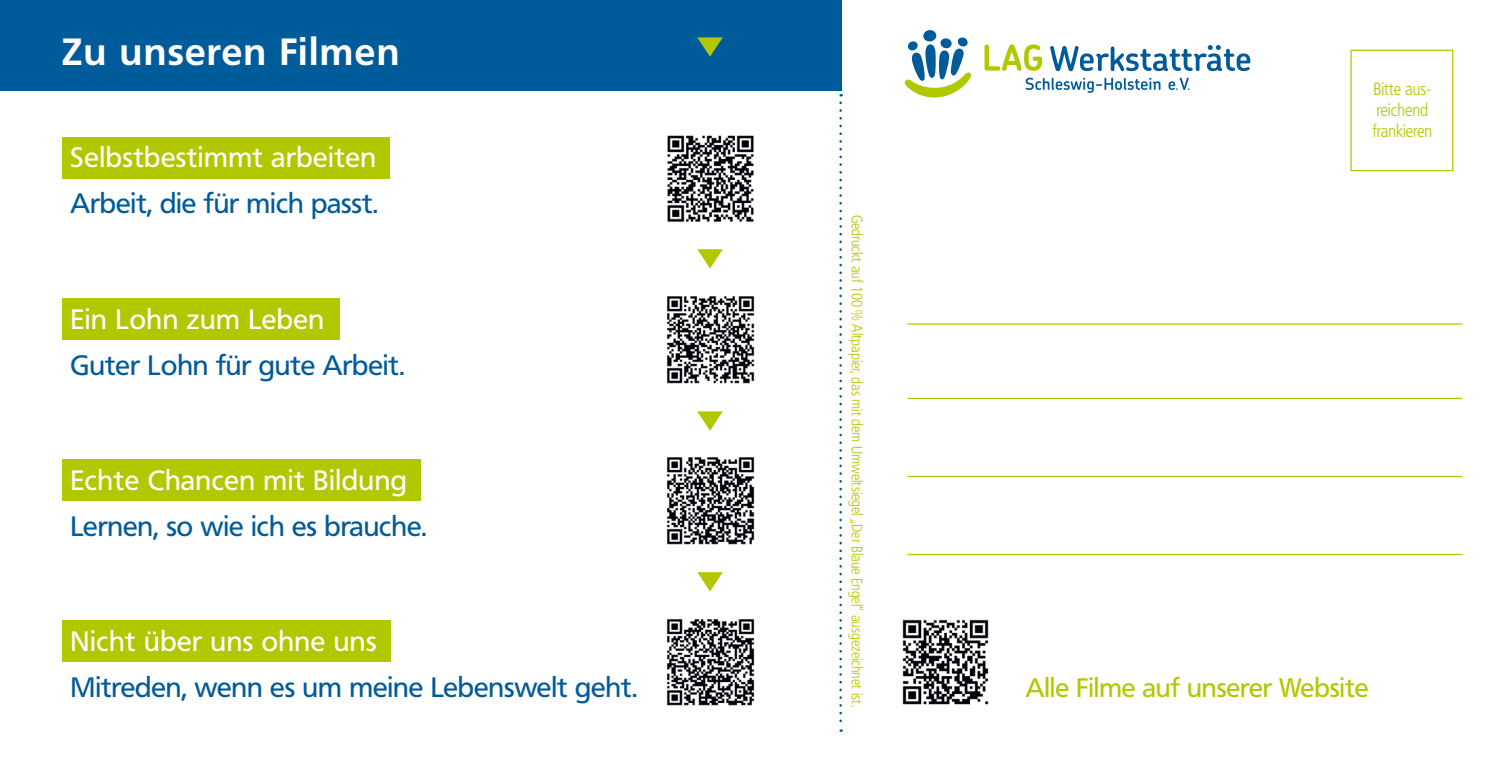
<style>
.page{position:relative;width:1503px;height:759px;background:#fff}
.page>*{position:absolute;margin:0;border:0;box-sizing:border-box;transform-origin:0 0}
.t1{font:700 37.5px "Frutiger BQ";letter-spacing:.04em;color:#fff}
.t2{font:27.75px "Frutiger BQ";color:#005b9a}
.t3{font:27.75px "Frutiger BQ";letter-spacing:.02em;color:#fff}
.t4{font:26.25px "Frutiger BQ";color:#b1c800}
.t5{font:300 17.5px/21px "Frutiger Condensed BQ";color:#b1c800}
.t6{font:300 15px "Frutiger Condensed BQ";color:#b1c800}
</style>
<div class="page">
<div style="left:1350px;top:50px;width:103px;height:121px;background:#fff;border:1px solid #b1c800"></div>
<div style="left:0;top:0;width:841px;height:90px;background:#005b9a"></div>
<svg style="left:697px;top:249px;width:25px;height:19px"></svg>
<svg style="left:697px;top:37px;width:25px;height:20px"></svg>
<svg style="left:697px;top:411px;width:25px;height:19px"></svg>
<svg style="left:697px;top:572px;width:25px;height:19px"></svg>
<div style="left:62px;top:137px;width:327px;height:41px;background:#b1c800"></div>
<img style="left:667px;top:135px;width:87px;height:87px">
<div style="left:62px;top:459px;width:359px;height:41px;background:#b1c800"></div>
<img style="left:667px;top:457px;width:88px;height:88px">
<div style="left:62px;top:620px;width:329px;height:41px;background:#b1c800"></div>
<img style="left:667px;top:619px;width:88px;height:87px">
<img style="left:902px;top:619px;width:87px;height:86px">
<div style="left:62px;top:298px;width:278px;height:41px;background:#b1c800"></div>
<img style="left:667px;top:296px;width:88px;height:88px">
<svg style="left:839px;top:103px;width:3px;height:628px"></svg>
<hr style="left:907px;top:397px;width:555px;height:2px;background:#b1c800">
<hr style="left:907px;top:475px;width:555px;height:2px;background:#b1c800">
<hr style="left:907px;top:553px;width:555px;height:2px;background:#b1c800">
<hr style="left:907px;top:323px;width:555px;height:1px;background:#b1c800">
<svg style="left:1050px;top:45px;width:200px;height:26px"></svg>
<svg style="left:1025px;top:78px;width:135px;height:15px"></svg>
<div style="left:923px;top:30px;width:13px;height:12px;background:#005b9a;border-radius:50%"></div>
<svg style="left:904px;top:37px;width:67px;height:61px"></svg>
<svg style="left:984px;top:44px;width:58px;height:27px"></svg>
<svg style="left:1168px;top:78px;width:21px;height:12px"></svg>
<p class="t1" style="left:62px;top:29px;width:339px">Zu unseren Filmen</p>
<p class="t3" style="left:71px;top:141px;width:307px">Selbstbestimmt arbeiten</p>
<p class="t2" style="left:71px;top:187px;width:309px">Arbeit, die für mich passt.</p>
<p class="t3" style="left:71px;top:302px;width:255px">Ein Lohn zum Leben</p>
<p class="t2" style="left:71px;top:348px;width:336px">Guter Lohn für gute Arbeit.</p>
<p class="t3" style="left:71px;top:463px;width:338px">Echte Chancen mit Bildung</p>
<p class="t2" style="left:71px;top:509px;width:357px">Lernen, so wie ich es brauche.</p>
<p class="t3" style="left:71px;top:624px;width:307px">Nicht über uns ohne uns</p>
<p class="t2" style="left:71px;top:670px;width:568px">Mitreden, wenn es um meine Lebenswelt geht.</p>
<p class="t6" style="left:865px;top:214px;width:494px;rotate:90deg">Gedruckt auf 100 % Altpapier, das mit dem Umweltsiegel „Der Blaue Engel“ ausgezeichnet ist.</p>
<p class="t5" style="left:1373px;top:78px;width:59px">Bitte aus&shy;reichend</p>
<p class="t5" style="left:1372px;top:120px;width:61px">frankieren</p>
<p class="t4" style="left:1025px;top:671px;width:344px">Alle Filme auf unserer Website</p>
</div>
